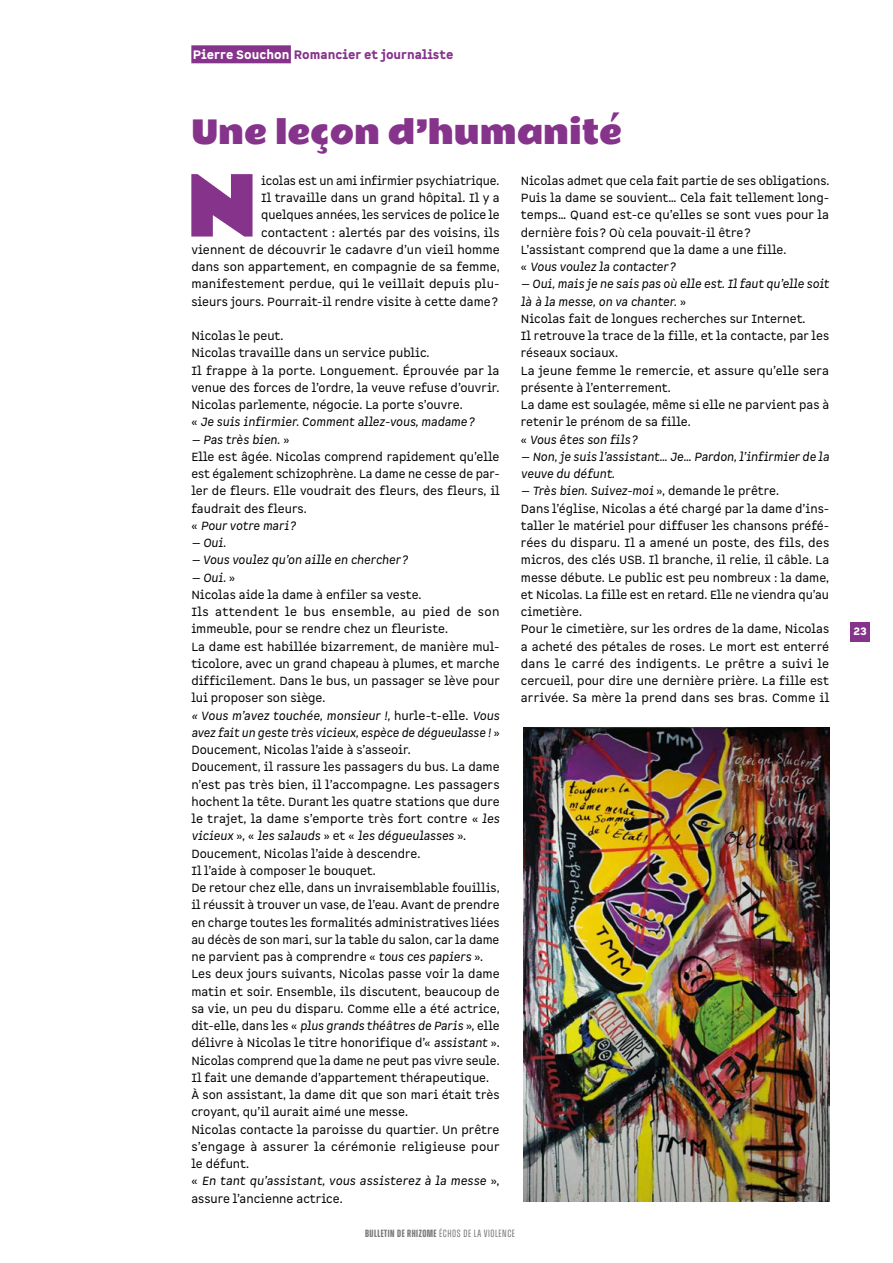
<style>
.page{position:relative;width:893px;height:1263px;background:#fff}
.page>*{position:absolute;margin:0;border:0;box-sizing:border-box;transform-origin:0 0}
.INTRO{font:80.1px "Rammetto One";color:#86348b}
.TITRE-ARTICLE{font:31.5px "Rammetto One";color:#86348b}
.BLOC-AUTEURS{font:900 12px "Spock Pro";color:#86348b}
.TXT-COURANT{font:11.7px/17.2px "Spock Pro";color:#000;text-align:justify}
.TXT-COURANT-2{font:italic 11.7px/17.2px "Spock Pro";color:#000}
.INTRO-2{font:11.7px/17.2px "Spock Pro";color:#000;text-align:right;scale:.96 1}
.t1{font:700 10.5px "Zuume Soft";letter-spacing:.05em;color:#7c7b7b}
.t2{font:900 10.5px "Spock Pro";color:#fff}
.s1{color:#fff}
.s2{font-style:normal}
.s3{font-style:italic}
.s4{font-weight:400}
</style>
<div class="page">
<div style="left:850px;top:622px;width:20px;height:19px;background:#86348b"></div>
<div style="left:191px;top:45px;width:100px;height:18px;background:#86348b"></div>
<img style="left:523px;top:727px;width:306px;height:474px">
<p class="BLOC-AUTEURS" style="left:193px;top:47px;width:262px"><span class="s1">Pierre Souchon</span> Romancier et journaliste</p>
<p class="TITRE-ARTICLE" style="left:191px;top:106px;width:432px">Une leçon d’humanité</p>
<p class="INTRO" style="left:187px;top:141px;width:72px">N</p>
<p class="INTRO-2" style="left:191px;top:172px;width:323px">icolas est un ami infirmier psychiatrique.<br>Il travaille dans un grand hôpital. Il y a<br>quelques années, les services de police le<br>contactent : alertés par des voisins, ils<br>viennent de découvrir le cadavre d’un vieil homme dans son appartement, en compagnie de sa femme, manifestement perdue, qui le veillait depuis plu&shy;sieurs jours. Pourrait-il rendre visite à cette dame?</p>
<p class="TXT-COURANT" style="left:191px;top:327px;width:94px">Nicolas le peut.</p>
<p class="TXT-COURANT" style="left:191px;top:345px;width:240px">Nicolas travaille dans un service public.</p>
<p class="TXT-COURANT" style="left:191px;top:362px;width:310px">Il frappe à la porte. Longuement. Éprouvée par la venue des forces de l’ordre, la veuve refuse d’ouvrir.<br>Nicolas parlemente, négocie. La porte s’ouvre.</p>
<p class="TXT-COURANT-2" style="left:191px;top:414px;width:284px"><span class="s2">«</span> Je suis infirmier. Comment allez-vous, madame?</p>
<p class="TXT-COURANT-2" style="left:191px;top:431px;width:99px">— Pas très bien. <span class="s2">»</span></p>
<p class="TXT-COURANT" style="left:191px;top:448px;width:310px">Elle est âgée. Nicolas comprend rapidement qu’elle est également schizophrène. La dame ne cesse de par&shy;ler de fleurs. Elle voudrait des fleurs, des fleurs, il faudrait des fleurs.</p>
<p class="TXT-COURANT-2" style="left:191px;top:517px;width:106px"><span class="s2">«</span> Pour votre mari?</p>
<p class="TXT-COURANT-2" style="left:191px;top:534px;width:36px">— Oui.</p>
<p class="TXT-COURANT-2" style="left:191px;top:552px;width:218px">— Vous voulez qu’on aille en chercher?</p>
<p class="TXT-COURANT-2" style="left:191px;top:569px;width:45px">— Oui. <span class="s2">»</span></p>
<p class="TXT-COURANT" style="left:191px;top:586px;width:232px">Nicolas aide la dame à enfiler sa veste.</p>
<p class="TXT-COURANT" style="left:191px;top:603px;width:310px">Ils attendent le bus ensemble, au pied de son immeuble, pour se rendre chez un fleuriste.</p>
<p class="TXT-COURANT" style="left:191px;top:638px;width:310px">La dame est habillée bizarrement, de manière mul&shy;ticolore, avec un grand chapeau à plumes, et marche difficilement. Dans le bus, un passager se lève pour lui proposer son siège.</p>
<p class="TXT-COURANT-2" style="left:191px;top:707px;width:310px">« Vous m’avez touchée, monsieur !, <span class="s2">hurle-t-elle.</span> Vous avez fait un geste très vicieux, espèce de dégueulasse ! <span class="s2">»</span></p>
<p class="TXT-COURANT" style="left:191px;top:741px;width:221px">Doucement, Nicolas l’aide à s’asseoir.</p>
<p class="TXT-COURANT" style="left:191px;top:759px;width:310px">Doucement, il rassure les passagers du bus. La dame n’est pas très bien, il l’accompagne. Les passagers hochent la tête. Durant les quatre stations que dure le trajet, la dame s’emporte très fort contre « <span class="s3">les vicieux</span> », « <span class="s3">les salauds</span> » et « <span class="s3">les dégueulasses</span> ».</p>
<p class="TXT-COURANT" style="left:191px;top:845px;width:231px">Doucement, Nicolas l’aide à descendre.</p>
<p class="TXT-COURANT" style="left:191px;top:862px;width:186px">Il l’aide à composer le bouquet.</p>
<p class="TXT-COURANT" style="left:191px;top:879px;width:310px">De retour chez elle, dans un invraisemblable fouillis, il réussit à trouver un vase, de l’eau. Avant de prendre en charge toutes les formalités administratives liées au décès de son mari, sur la table du salon, car la dame ne parvient pas à comprendre « <span class="s3">tous ces papiers</span> ».</p>
<p class="TXT-COURANT" style="left:191px;top:966px;width:310px">Les deux jours suivants, Nicolas passe voir la dame matin et soir. Ensemble, ils discutent, beaucoup de sa vie, un peu du disparu. Comme elle a été actrice, dit-elle, dans les « <span class="s3">plus grands théâtres de Paris</span> », elle délivre à Nicolas le titre honorifique d’« <span class="s3">assistant</span> ».<br>Nicolas comprend que la dame ne peut pas vivre seule.<br>Il fait une demande d’appartement thérapeutique.</p>
<p class="TXT-COURANT" style="left:191px;top:1086px;width:310px">À son assistant, la dame dit que son mari était très croyant, qu’il aurait aimé une messe.</p>
<p class="TXT-COURANT" style="left:191px;top:1121px;width:310px">Nicolas contacte la paroisse du quartier. Un prêtre s’engage à assurer la cérémonie religieuse pour le défunt.</p>
<p class="TXT-COURANT-2" style="left:191px;top:1173px;width:310px"><span class="s2">«</span> En tant qu’assistant, vous assisterez à la messe <span class="s2">», assure l’ancienne actrice.</span></p>
<p class="TXT-COURANT" style="left:521px;top:172px;width:310px">Nicolas admet que cela fait partie de ses obligations.</p>
<p class="TXT-COURANT" style="left:521px;top:189px;width:310px">Puis la dame se souvient… Cela fait tellement long&shy;temps… Quand est-ce qu’elles se sont vues pour la dernière fois? Où cela pouvait-il être?</p>
<p class="TXT-COURANT" style="left:521px;top:241px;width:267px">L’assistant comprend que la dame a une fille.</p>
<p class="TXT-COURANT-2" style="left:521px;top:258px;width:156px"><span class="s2">«</span> Vous voulez la contacter?</p>
<p class="TXT-COURANT-2" style="left:521px;top:276px;width:310px">— Oui, mais je ne sais pas où elle est. Il faut qu’elle soit là à la messe, on va chanter. <span class="s2">»</span></p>
<p class="TXT-COURANT" style="left:521px;top:310px;width:286px">Nicolas fait de longues recherches sur Internet.</p>
<p class="TXT-COURANT" style="left:521px;top:327px;width:310px">Il retrouve la trace de la fille, et la contacte, par les réseaux sociaux.</p>
<p class="TXT-COURANT" style="left:521px;top:362px;width:310px">La jeune femme le remercie, et assure qu’elle sera présente à l’enterrement.</p>
<p class="TXT-COURANT" style="left:521px;top:396px;width:310px">La dame est soulagée, même si elle ne parvient pas à retenir le prénom de sa fille.</p>
<p class="TXT-COURANT-2" style="left:521px;top:431px;width:118px"><span class="s2">«</span> Vous êtes son fils?</p>
<p class="TXT-COURANT-2" style="left:521px;top:448px;width:310px">— Non, je suis l’assistant… Je… Pardon, l’infirmier de la veuve du défunt.</p>
<p class="TXT-COURANT-2" style="left:521px;top:483px;width:260px">— Très bien. Suivez-moi <span class="s2">», demande le prêtre.</span></p>
<p class="TXT-COURANT" style="left:521px;top:500px;width:310px">Dans l’église, Nicolas a été chargé par la dame d’ins&shy;taller le matériel pour diffuser les chansons préfé&shy;rées du disparu. Il a amené un poste, des fils, des micros, des clés USB. Il branche, il relie, il câble. La messe débute. Le public est peu nombreux : la dame, et Nicolas. La fille est en retard. Elle ne viendra qu’au cimetière.</p>
<p class="TXT-COURANT" style="left:521px;top:621px;width:310px">Pour le cimetière, sur les ordres de la dame, Nicolas a acheté des pétales de roses. Le mort est enterré dans le carré des indigents. Le prêtre a suivi le cercueil, pour dire une dernière prière. La fille est arrivée. Sa mère la prend dans ses bras. Comme il</p>
<p class="t1" style="left:365px;top:1228px;width:152px">BULLETIN DE RHIZOME <span class="s4">ÉCHOS DE LA VIOLENCE</span></p>
<p class="t2" style="left:854px;top:625px;width:15px">23</p>
</div>
